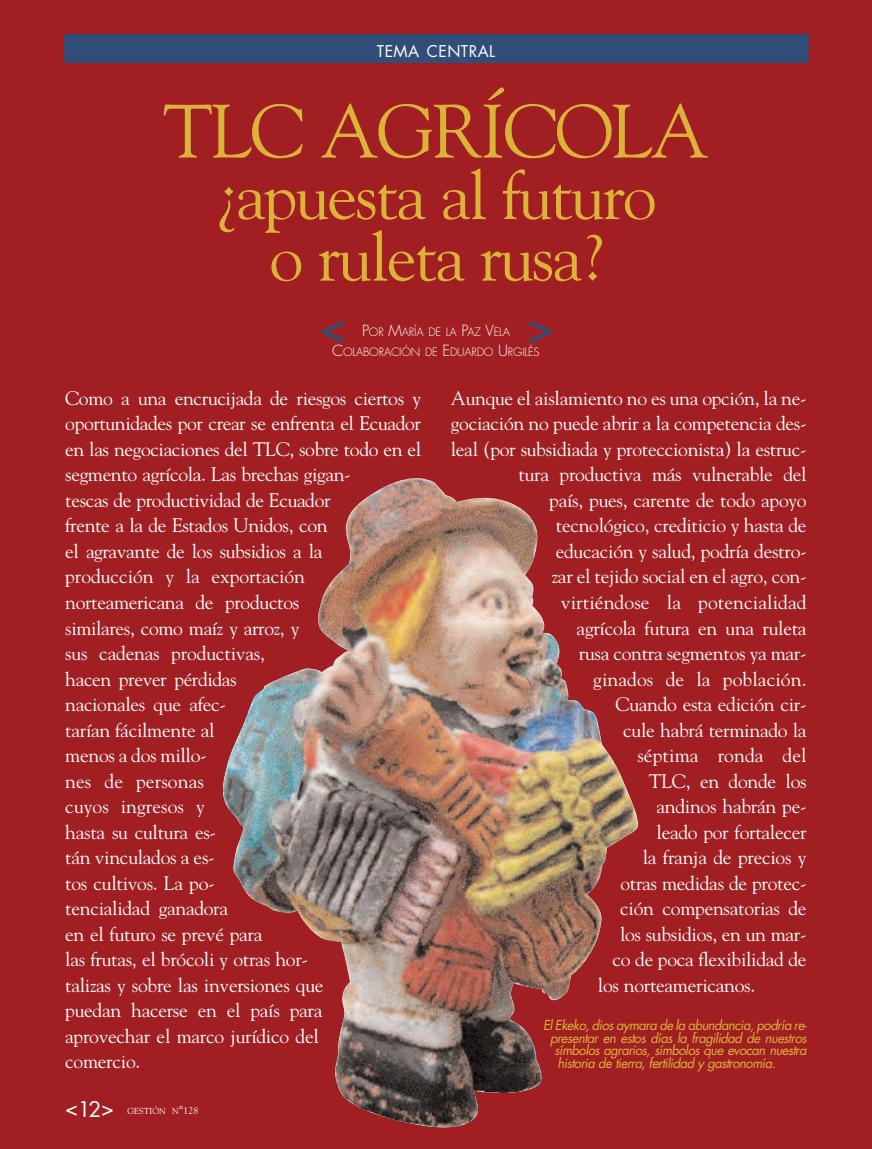
<style>
.page{position:relative;width:872px;height:1149px;background:#fff}
.page>*{position:absolute;margin:0;border:0;box-sizing:border-box;transform-origin:0 0}
.t1{font:75px "Goudy";letter-spacing:-.03em;color:#dcb339}
.t2{font:67.5px/61.5px "Goudy";letter-spacing:-.03em;color:#dcb339;text-align:center}
.t3{font:21px "Futura";color:#fff}
.t4{font:19.5px/25.5px "Goudy";letter-spacing:-.015em;color:#fff}
.t5{font:19.5px "Goudy";letter-spacing:.005em;color:#fff}
.t6{font:15.75px "Futura";letter-spacing:.025em;color:#fff}
.t7{font:italic 13.35px "Futura";letter-spacing:-.045em;color:#dcb339}
.t8{font:300 11.25px/19.6px "Futura";letter-spacing:-.015em;color:#fff;text-align:center}
.t9{font:8.7px "Goudy";color:#fff}
.s1{font-size:15px}
.s2{font-size:11.55px}
.s3{font-size:9.75px}
</style>
<div class="page">
<div style="left:0;top:0;width:872px;height:1148px;background:#a11f23"></div>
<div style="left:64px;top:34px;width:744px;height:29px;background:#304e77"></div>
<svg style="left:322px;top:321px;width:22px;height:21px"></svg>
<svg style="left:530px;top:321px;width:21px;height:21px"></svg>
<img style="left:223px;top:478px;width:416px;height:650px">
<p class="t6" style="left:377px;top:44px;width:120px">TEMA CENTRAL</p>
<h1 class="t1" style="left:163px;top:88px;width:547px">TLC AGRÍCOLA</h1>
<h2 class="t2" style="left:215px;top:165px;width:443px">¿apuesta al futuro o ruleta rusa?</h2>
<p class="t8" style="left:332px;top:323px;width:209px"><span class="s1">P</span>OR <span class="s1">M</span>ARÍA DE LA <span class="s1">P</span>AZ <span class="s1">V</span>ELA<br><span class="s1">C</span>OLABORACIÓN DE <span class="s1">E</span>DUARDO <span class="s1">U</span>RGILÉS</p>
<p class="t4" style="left:65px;top:385px;width:357px">Como a una encrucijada de riesgos ciertos y oportunidades por crear se enfrenta el Ecuador en las negociaciones del TLC, sobre todo en el segmento agrícola. Las brechas gigan-<br>tescas de productividad de Ecuador<br>frente a la de Estados Unidos, con<br>el agravante de los subsidios a la<br>producción y la exportación norteamericana de productos<br>similares, como maíz y arroz, y<br>sus cadenas productivas,<br>hacen prever pérdidas<br>nacionales que afec-<br>tarían fácilmente al<br>menos a dos millo-<br>nes de personas<br>cuyos ingresos y<br>hasta su cultura es-<br>tán vinculados a es-<br>tos cultivos. La po-<br>tencialidad ganadora<br>en el futuro se prevé para<br>las frutas, el brócoli y otras hor-<br>talizas y sobre las inversiones que<br>puedan hacerse en el país para<br>aprovechar el marco jurídico del<br>comercio.</p>
<p class="t4" style="left:451px;top:385px;width:357px">Aunque el aislamiento no es una opción, la ne-</p>
<p class="t4" style="left:451px;top:411px;width:357px">gociación no puede abrir a la competencia des-</p>
<p class="t4" style="left:451px;top:436px;width:357px">leal (por subsidiada y proteccionista) la estruc-</p>
<p class="t4" style="left:518px;top:462px;width:289px">tura productiva más vulnerable del</p>
<p class="t4" style="left:549px;top:487px;width:259px">país, pues, carente de todo apoyo</p>
<p class="t4" style="left:556px;top:513px;width:252px">tecnológico, crediticio y hasta de</p>
<p class="t4" style="left:556px;top:538px;width:252px">educación y salud, podría destro-</p>
<p class="t4" style="left:552px;top:564px;width:256px">zar el tejido social en el agro, con-</p>
<p class="t5" style="left:561px;top:590px;width:247px">virtiéndose la potencialidad</p>
<p class="t4" style="left:576px;top:615px;width:231px">agrícola futura en una ruleta</p>
<p class="t4" style="left:579px;top:640px;width:229px">rusa contra segmentos ya mar-</p>
<p class="t5" style="left:593px;top:667px;width:215px">ginados de la población.</p>
<p class="t4" style="left:615px;top:691px;width:193px">Cuando esta edición cir-</p>
<p class="t4" style="left:623px;top:717px;width:185px">cule habrá terminado la</p>
<p class="t5" style="left:637px;top:743px;width:171px">séptima ronda del</p>
<p class="t4" style="left:648px;top:768px;width:159px">TLC, en donde los</p>
<p class="t4" style="left:656px;top:793px;width:152px">andinos habrán pe-</p>
<p class="t4" style="left:656px;top:819px;width:152px">leado por fortalecer</p>
<p class="t4" style="left:642px;top:844px;width:165px">la franja de precios y</p>
<p class="t4" style="left:620px;top:870px;width:188px">otras medidas de protec-</p>
<p class="t4" style="left:620px;top:895px;width:188px">ción compensatorias de</p>
<p class="t4" style="left:620px;top:921px;width:188px">los subsidios, en un mar-</p>
<p class="t4" style="left:612px;top:946px;width:195px">co de poca flexibilidad de</p>
<p class="t4" style="left:598px;top:972px;width:159px">los norteamericanos.</p>
<p class="t7" style="left:543px;top:1019px;width:265px">El Ekeko, dios aymara de la abundancia, podría re-</p>
<p class="t7" style="left:550px;top:1031px;width:258px">presentar en estos días la fragilidad de nuestros</p>
<p class="t7" style="left:554px;top:1043px;width:254px">símbolos agrarios, símbolos que evocan nuestra</p>
<p class="t7" style="left:557px;top:1056px;width:220px">historia de tierra, fertilidad y gastronomía.</p>
<p class="t3" style="left:65px;top:1098px;width:50px">&lt;12&gt;</p>
<p class="t9" style="left:127px;top:1104px;width:72px">GESTIÓN N<span class="s2">°</span><span class="s3">128</span></p>
</div>
